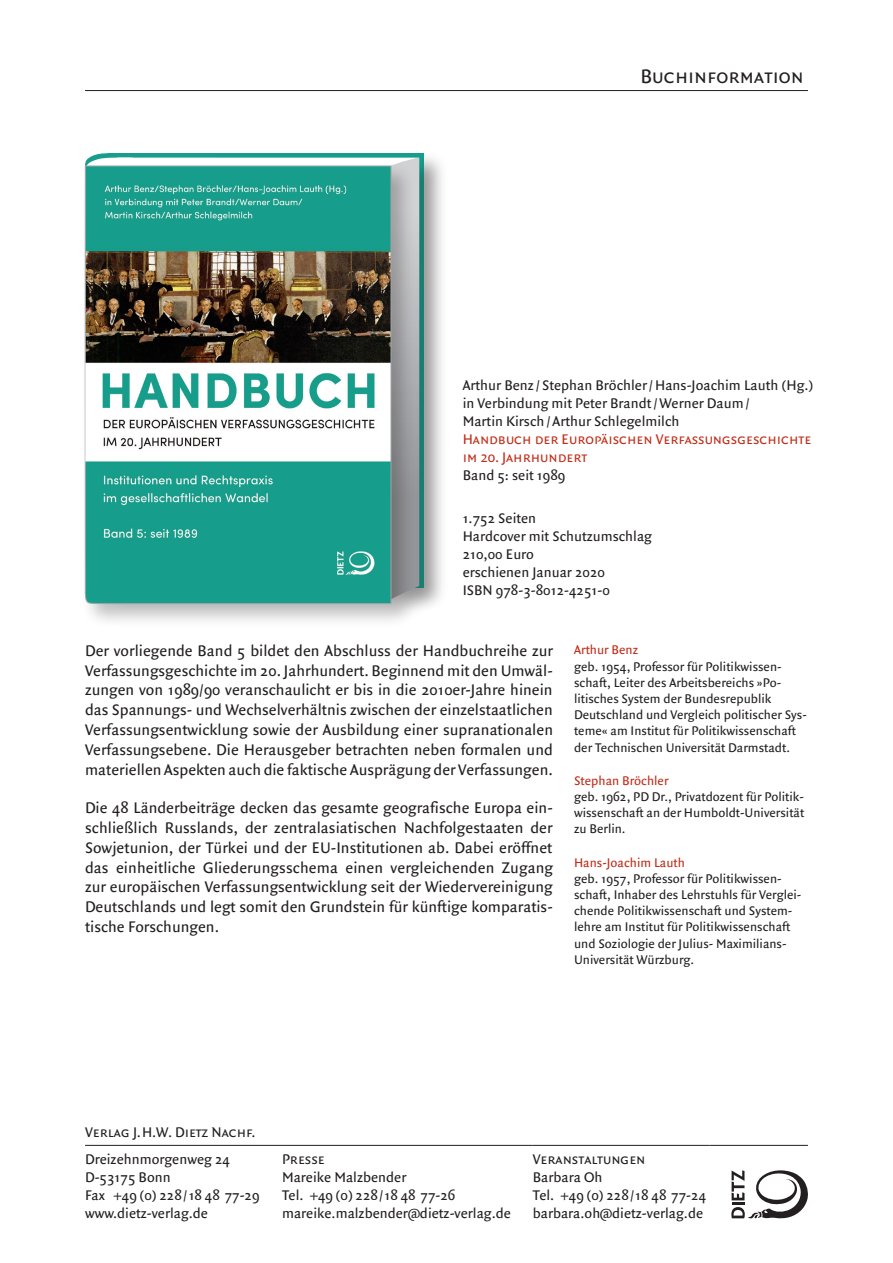
<style>
.page{position:relative;width:893px;height:1263px;background:#fff}
.page>*{position:absolute;margin:0;border:0;box-sizing:border-box;transform-origin:0 0}
.t1{font:21px "Quadraat Sans Small Caps";color:#231f20}
.t2{font:16.5px/19.8px "Quadraat Sans";color:#231f20;text-align:justify}
.t3{font:15px/18px "Quadraat Sans";color:#231f20}
.t4{font:15px/18px "Quadraat Sans Small Caps";color:#c02d19}
.t5{font:15px "Quadraat Sans Small Caps";color:#231f20}
.t6{font:13.5px/16.2px "Quadraat Sans";color:#231f20}
.t7{font:13.5px "Quadraat Sans";color:#c02d19}
</style>
<div class="page">
<div style="left:386px;top:155px;width:58px;height:468px;background:#231f20;opacity:.28"></div>
<svg style="left:85px;top:153px;width:334px;height:447px"></svg>
<div style="left:81px;top:162px;width:335px;height:467px;background:#231f20;opacity:.28"></div>
<svg style="left:84px;top:166px;width:307px;height:463px"></svg>
<hr style="left:85px;top:363px;width:1px;height:98px;background:#e1e2e4">
<hr style="left:85px;top:90px;width:723px;height:1px;background:#231f20">
<hr style="left:85px;top:1145px;width:197px;height:1px;background:#231f20">
<hr style="left:282px;top:1145px;width:251px;height:1px;background:#231f20">
<hr style="left:533px;top:1145px;width:177px;height:1px;background:#231f20">
<hr style="left:710px;top:1145px;width:98px;height:1px;background:#231f20">
<svg style="left:731px;top:1170px;width:77px;height:48px"></svg>
<p class="t1" style="left:640px;top:64px;width:165px">Buchinformation</p>
<p class="t3" style="left:463px;top:376px;width:352px">Arthur Benz / Stephan Bröchler/Hans-Joachim Lauth (Hg.) in Verbindung mit Peter Brandt/Werner Daum/<br>Martin Kirsch/Arthur Schlegelmilch</p>
<p class="t4" style="left:463px;top:430px;width:350px">Handbuch der Europäischen Verfassungsgeschichte im 20. Jahrhundert</p>
<p class="t3" style="left:463px;top:466px;width:104px">Band 5: seit 1989</p>
<p class="t3" style="left:463px;top:510px;width:191px">1.752 Seiten<br>Hardcover mit Schutzumschlag<br>210,00 Euro<br>erschienen Januar 2020<br>ISBN 978-3-8012-4251-0</p>
<p class="t2" style="left:85px;top:641px;width:470px">Der vorliegende Band 5 bildet den Abschluss der Handbuchreihe zur Verfassungsgeschichte im 20. Jahrhundert. Beginnend mit den Umwäl&shy;zungen von 1989/90 veranschaulicht er bis in die 2010er-Jahre hinein das Spannungs- und Wechselverhältnis zwischen der einzelstaatlichen Verfassungsentwicklung sowie der Ausbildung einer supranationalen Verfassungsebene. Die Herausgeber betrachten neben formalen und materiellen Aspekten auch die faktische Ausprägung der Verfassungen.</p>
<p class="t2" style="left:85px;top:798px;width:470px">Die 48 Länderbeiträge decken das gesamte geografische Europa ein&shy;schließlich Russlands, der zentralasiatischen Nachfolgestaaten der Sowjetunion, der Türkei und der EU-Institutionen ab. Dabei eröffnet das einheitliche Gliederungsschema einen vergleichenden Zugang zur europäischen Verfassungsentwicklung seit der Wiedervereinigung Deutschlands und legt somit den Grundstein für künftige komparatis&shy;tische Forschungen.</p>
<p class="t7" style="left:574px;top:642px;width:66px">Arthur Benz</p>
<p class="t6" style="left:574px;top:658px;width:234px">geb. 1954, Professor für Politikwissen&shy;schaft, Leiter des Arbeitsbereichs »Po&shy;litisches System der Bundesrepublik Deutschland und Vergleich politischer Sys&shy;teme« am Institut für Politikwissenschaft der Technischen Universität Darmstadt.</p>
<p class="t7" style="left:574px;top:773px;width:96px">Stephan Bröchler</p>
<p class="t6" style="left:574px;top:789px;width:232px;text-align:justify">geb. 1962, PD Dr., Privatdozent für Politik&shy;wissenschaft an der Humboldt-Universität zu Berlin.</p>
<p class="t7" style="left:574px;top:854px;width:112px">Hans-Joachim Lauth</p>
<p class="t6" style="left:574px;top:871px;width:229px">geb. 1957, Professor für Politikwissen&shy;schaft, Inhaber des Lehrstuhls für Verglei&shy;chende Politikwissenschaft und System&shy;lehre am Institut für Politikwissenschaft und Soziologie der Julius- Maximilians-Universität Würzburg.</p>
<p class="t5" style="left:85px;top:1123px;width:172px">Verlag J.H.W. Dietz Nachf.</p>
<p class="t3" style="left:85px;top:1151px;width:176px">Dreizehnmorgenweg 24<br>D-53175 Bonn<br>Fax +49 (0) 228/18 48 77-29 www.dietz-verlag.de</p>
<p class="t5" style="left:282px;top:1151px;width:44px">Presse</p>
<p class="t3" style="left:282px;top:1169px;width:230px">Mareike Malzbender<br>Tel. +49 (0) 228/18 48 77-26 mareike.malzbender@dietz-verlag.de</p>
<p class="t5" style="left:533px;top:1151px;width:114px">Veranstaltungen</p>
<p class="t3" style="left:533px;top:1169px;width:175px">Barbara Oh<br>Tel. +49 (0) 228/18 48 77-24 barbara.oh@dietz-verlag.de</p>
</div>
